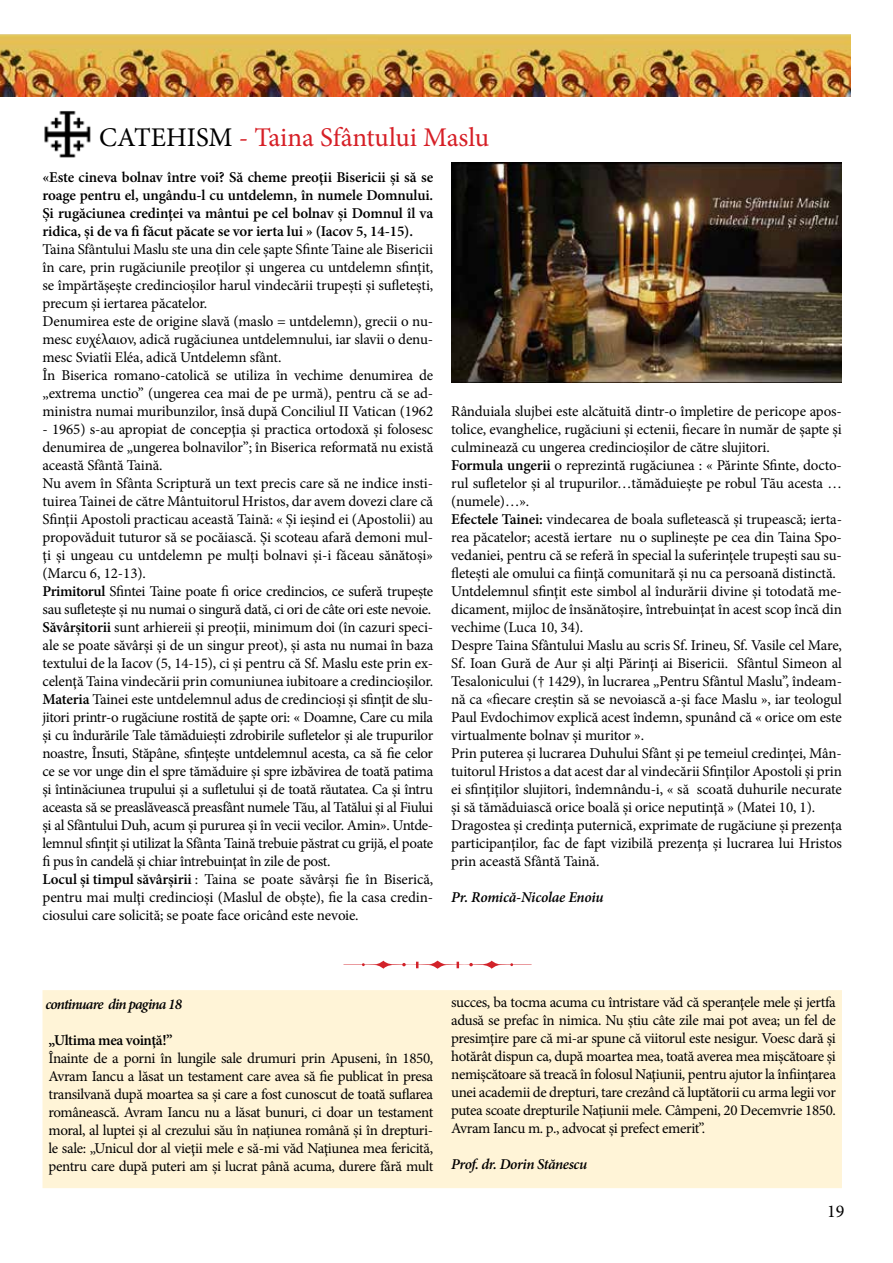
<style>
.page{position:relative;width:893px;height:1263px;background:#fff}
.page>*{position:absolute;margin:0;border:0;box-sizing:border-box;transform-origin:0 0}
.t1{font:27px "Minion Pro";letter-spacing:-.005em;color:#d61f26}
.t2{font:18px "Minion Pro";color:#000}
.t3{font:15px/18px "Minion Pro";letter-spacing:-.015em;color:#000}
.t4{font:600 15px/18px "Minion Pro";letter-spacing:-.01em;color:#000;text-align:justify}
.t5{font:italic 600 15px "Minion Pro";letter-spacing:-.015em;color:#000}
.t6{font:italic 600 15px "Minion Pro";letter-spacing:-.035em;color:#000}
.t7{font:italic 600 15px "Minion Pro";letter-spacing:-.06em;color:#000}
.s1{color:#000}
.s2{font-weight:600}
</style>
<div class="page">
<img style="left:0;top:34px;width:850px;height:63px">
<img style="left:46px;top:112px;width:43px;height:44px">
<div style="left:43px;top:109px;width:49px;height:50px;border:2px solid #fff"></div>
<img style="left:451px;top:162px;width:391px;height:220px">
<svg style="left:343px;top:961px;width:189px;height:8px"></svg>
<div style="left:46px;top:993px;width:793px;height:192px;background:#fff4d7"></div>
<div style="left:43px;top:990px;width:799px;height:198px;border:6px solid #fff4d7"></div>
<h1 class="t1" style="left:99px;top:119px;width:391px"><span class="s1">CATEHISM</span> - Taina Sfântului Maslu</h1>
<p class="t4" style="left:43px;top:168px;width:392px">«Este cineva bolnav între voi? Să cheme preoţii Bisericii şi să se roage pentru el, ungându-l cu untdelemn, în numele Domnului.<br>Şi rugăciunea credinţei va mântui pe cel bolnav şi Domnul îl va ridica, şi de va fi făcut păcate se vor ierta lui » (Iacov 5, 14-15).</p>
<p class="t3" style="left:43px;top:240px;width:392px">Taina Sfântului Maslu ste una din cele şapte Sfinte Taine ale Bisericii în care, prin rugăciunile preoţilor şi ungerea cu untdelemn sfinţit, se împărtăşeşte credincioşilor harul vindecării trupeşti şi sufleteşti, precum şi iertarea păcatelor.<br>Denumirea este de origine slavă (maslo = untdelemn), grecii o nu&shy;mesc ευχέλαιον, adică rugăciunea untdelemnului, iar slavii o denu&shy;mesc Sviatîi Eléa, adică Untdelemn sfânt.<br>În Biserica romano-catolică se utiliza în vechime denumirea de „extrema unctio” (ungerea cea mai de pe urmă), pentru că se ad&shy;ministra numai muribunzilor, însă după Conciliul II Vatican (1962</p>
<p class="t3" style="left:43px;top:420px;width:392px">- 1965) s-au apropiat de concepţia şi practica ortodoxă şi folosesc denumirea de „ungerea bolnavilor”; în Biserica reformată nu există această Sfântă Taină.<br>Nu avem în Sfânta Scriptură un text precis care să ne indice insti&shy;tuirea Tainei de către Mântuitorul Hristos, dar avem dovezi clare că Sfinţii Apostoli practicau această Taină: « Şi ieşind ei (Apostolii) au propovăduit tuturor să se pocăiască. Şi scoteau afară demoni mul&shy;ţi şi ungeau cu untdelemn pe mulţi bolnavi şi-i făceau sănătoşi» (Marcu 6, 12-13).<br><span class="s2">Primitorul</span> Sfintei Taine poate fi orice credincios, ce suferă trupeşte sau sufleteşte şi nu numai o singură dată, ci ori de câte ori este nevoie.<br><span class="s2">Săvârşitorii</span> sunt arhiereii şi preoţii, minimum doi (în cazuri speci&shy;ale se poate săvârşi şi de un singur preot), şi asta nu numai în baza textului de la Iacov (5, 14-15), ci şi pentru că Sf. Maslu este prin ex&shy;celenţă Taina vindecării prin comuniunea iubitoare a credincioşilor.<br><span class="s2">Materia</span> Tainei este untdelemnul adus de credincioşi şi sfinţit de slu&shy;jitori printr-o rugăciune rostită de şapte ori: « Doamne, Care cu mila şi cu îndurările Tale tămăduieşti zdrobirile sufletelor şi ale trupurilor noastre, Însuti, Stăpâne, sfinţeşte untdelemnul acesta, ca să fie celor ce se vor unge din el spre tămăduire şi spre izbăvirea de toată patima şi întinăciunea trupului şi a sufletului şi de toată răutatea. Ca şi întru aceasta să se preaslăvească preasfânt numele Tău, al Tatălui şi al Fiului şi al Sfântului Duh, acum şi pururea şi în vecii vecilor. Amin». Untde&shy;lemnul sfinţit şi utilizat la Sfânta Taină trebuie păstrat cu grijă, el poate fi pus în candelă şi chiar întrebuinţat în zile de post.<br><span class="s2">Locul şi timpul săvârşirii</span> : Taina se poate săvârşi fie în Biserică, pentru mai mulţi credincioşi (Maslul de obşte), fie la casa credin&shy;ciosului care solicită; se poate face oricând este nevoie.</p>
<p class="t3" style="left:451px;top:402px;width:392px">Rânduiala slujbei este alcătuită dintr-o împletire de pericope apos&shy;tolice, evanghelice, rugăciuni şi ectenii, fiecare în număr de şapte şi culminează cu ungerea credincioşilor de către slujitori.<br><span class="s2">Formula ungerii</span> o reprezintă rugăciunea : « Părinte Sfinte, docto&shy;rul sufletelor şi al trupurilor…tămăduieşte pe robul Tãu acesta … (numele)…».<br><span class="s2">Efectele Tainei:</span> vindecarea de boala sufletească şi trupească; ierta&shy;rea păcatelor; acestă iertare nu o suplineşte pe cea din Taina Spo&shy;vedaniei, pentru că se referă în special la suferinţele trupeşti sau su&shy;fleteşti ale omului ca fiinţă comunitară şi nu ca persoană distinctă.<br>Untdelemnul sfinţit este simbol al îndurării divine şi totodată me&shy;dicament, mijloc de însănătoşire, întrebuinţat în acest scop încă din vechime (Luca 10, 34).<br>Despre Taina Sfântului Maslu au scris Sf. Irineu, Sf. Vasile cel Mare, Sf. Ioan Gură de Aur şi alţi Părinţi ai Bisericii. Sfântul Simeon al Tesalonicului († 1429), în lucrarea „Pentru Sfântul Maslu”, îndeam&shy;nă ca «fiecare creştin să se nevoiască a-şi face Maslu », iar teologul Paul Evdochimov explică acest îndemn, spunând că « orice om este virtualmente bolnav şi muritor ».<br>Prin puterea şi lucrarea Duhului Sfânt şi pe temeiul credinţei, Mân&shy;tuitorul Hristos a dat acest dar al vindecării Sfinţilor Apostoli şi prin ei sfinţiţilor slujitori, îndemnându-i, « să scoată duhurile necurate şi să tămăduiască orice boală şi orice neputinţă » (Matei 10, 1).<br>Dragostea şi credinţa puternică, exprimate de rugăciune şi prezenţa participanţilor, fac de fapt vizibilă prezenţa şi lucrarea lui Hristos prin această Sfântă Taină.</p>
<p class="t5" style="left:451px;top:886px;width:154px">Pr. Romică-Nicolae Enoiu</p>
<p class="t7" style="left:45px;top:994px;width:138px">continuare din pagina 18</p>
<p class="t4" style="left:49px;top:1031px;width:126px">„Ultima mea voinţă!”</p>
<p class="t3" style="left:49px;top:1050px;width:386px;text-align:justify">Înainte de a porni în lungile sale drumuri prin Apuseni, în 1850, Avram Iancu a lăsat un testament care avea să fie publicat în presa transilvană după moartea sa și care a fost cunoscut de toată suflarea românească. Avram Iancu nu a lăsat bunuri, ci doar un testament moral, al luptei și al crezului său în națiunea română și în drepturi&shy;le sale: „Unicul dor al vieţii mele e să-mi văd Naţiunea mea fericită, pentru care după puteri am şi lucrat până acuma, durere fără mult</p>
<p class="t3" style="left:451px;top:993px;width:386px;text-align:justify">succes, ba tocma acuma cu întristare văd că speranţele mele şi jertfa adusă se prefac în nimica. Nu ştiu câte zile mai pot avea; un fel de presimţire pare că mi-ar spune că viitorul este nesigur. Voesc dară şi hotărât dispun ca, după moartea mea, toată averea mea mişcătoare şi nemişcătoare să treacă în folosul Naţiunii, pentru ajutor la înfiinţarea unei academii de drepturi, tare crezând că luptătorii cu arma legii vor putea scoate drepturile Naţiunii mele. Câmpeni, 20 Decemvrie 1850.<br>Avram Iancu m. p., advocat şi prefect emerit”.</p>
<p class="t6" style="left:451px;top:1154px;width:137px">Prof. dr. Dorin Stănescu</p>
<p class="t2" style="left:827px;top:1199px;width:19px">19</p>
</div>
